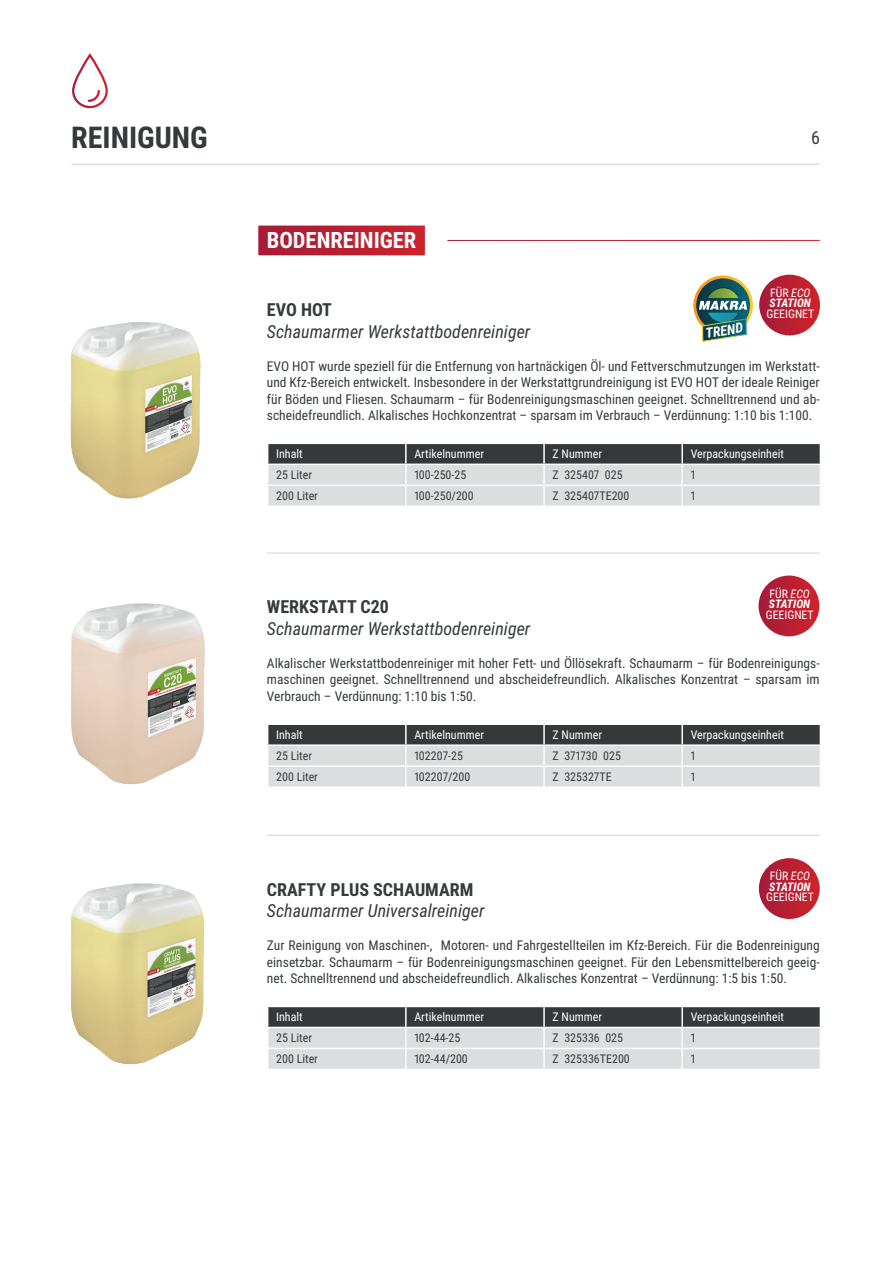
<style>
.page{position:relative;width:893px;height:1263px;background:#fff}
.page>*{position:absolute;margin:0;border:0;box-sizing:border-box;transform-origin:0 0}
.t1{font:700 30px "Roboto Condensed";color:#35393a}
.t2{font:700 22.5px "Roboto Condensed";color:#fff}
.t3{font:italic 18px "Roboto Condensed";color:#363a3a}
.t4{font:700 18px "Roboto Condensed";color:#363a3a}
.t5{font:18px "Roboto Condensed";color:#35393a}
.t6{font:italic 700 13.95px "Roboto Condensed";color:#fff}
.t7{font:13.5px/16.5px "Roboto Condensed";color:#363a3a;text-align:justify}
.t8{font:12px "Roboto Condensed";color:#363a3a}
.t9{font:12px "Roboto Condensed";color:#fff}
.t10{font:italic 700 11.85px/10.5px "Roboto Condensed";color:#fff}
.t11{font:11.85px "Roboto Condensed";color:#fff}
.s1{font-weight:400;font-style:normal}
.s2{font-weight:400}
</style>
<div class="page">
<svg style="left:267px;top:443px;width:554px;height:63px;background:#aaacad"></svg>
<hr style="left:267px;top:485px;width:139px;height:1px;background:#fff">
<hr style="left:406px;top:485px;width:138px;height:1px;background:#fff">
<hr style="left:544px;top:485px;width:138px;height:1px;background:#fff">
<hr style="left:682px;top:485px;width:139px;height:1px;background:#fff">
<svg style="left:267px;top:724px;width:554px;height:62px;background:#a8aaab"></svg>
<hr style="left:267px;top:765px;width:139px;height:2px;background:#fff">
<hr style="left:406px;top:765px;width:138px;height:2px;background:#fff">
<hr style="left:544px;top:765px;width:138px;height:2px;background:#fff">
<hr style="left:682px;top:765px;width:139px;height:2px;background:#fff">
<img style="left:71px;top:603px;width:134px;height:182px">
<svg style="left:267px;top:1006px;width:554px;height:63px;background:#aaacad"></svg>
<hr style="left:267px;top:1048px;width:139px;height:1px;background:#fff">
<hr style="left:406px;top:1048px;width:138px;height:1px;background:#fff">
<hr style="left:544px;top:1048px;width:138px;height:1px;background:#fff">
<hr style="left:682px;top:1048px;width:139px;height:1px;background:#fff">
<img style="left:70px;top:883px;width:135px;height:182px">
<hr style="left:267px;top:553px;width:553px;height:1px;background:#d1d1d0">
<hr style="left:267px;top:835px;width:553px;height:1px;background:#d1d1d0">
<svg style="left:258px;top:225px;width:201px;height:31px"></svg>
<img style="left:693px;top:276px;width:60px;height:66px">
<img style="left:70px;top:322px;width:131px;height:177px">
<hr style="left:71px;top:164px;width:749px;height:1px;background:#d1d1d0">
<div style="left:72px;top:54px;width:36px;height:54px;border:2px solid #fff;border-radius:16px"></div>
<svg style="left:87px;top:90px;width:14px;height:13px"></svg>
<div style="left:759px;top:858px;width:61px;height:61px;background:linear-gradient(to right,#a51c3a,#d12b32);border-radius:30px"></div>
<svg style="left:758px;top:575px;width:61px;height:61px;background:#ba2336"></svg>
<div style="left:759px;top:275px;width:61px;height:60px;background:linear-gradient(to right,#a51f3c,#cf232a);border-radius:30px"></div>
<h1 class="t1" style="left:71px;top:117px;width:138px">REINIGUNG</h1>
<h3 class="t5" style="left:811px;top:125px;width:10px">6</h3>
<h2 class="t2" style="left:267px;top:225px;width:151px">BODENREINIGER</h2>
<p class="t10" style="left:769px;top:287px;width:43px"><span class="s1">FÜR</span> <span class="s2">ECO<br></span>STATION</p>
<p class="t11" style="left:766px;top:305px;width:50px">GEEIGNET</p>
<h3 class="t4" style="left:267px;top:297px;width:67px">EVO HOT</h3>
<h3 class="t3" style="left:267px;top:319px;width:265px">Schaumarmer Werkstattbodenreiniger</h3>
<p class="t7" style="left:267px;top:357px;width:554px">EVO HOT wurde speziell für die Entfernung von hartnäckigen Öl- und Fettverschmutzungen im Werkstatt&shy;und Kfz-Bereich entwickelt. Insbesondere in der Werkstattgrundreinigung ist EVO HOT der ideale Reiniger für Böden und Fliesen. Schaumarm – für Bodenreinigungsmaschinen geeignet. Schnelltrennend und ab&shy;scheidefreundlich. Alkalisches Hochkonzentrat – sparsam im Verbrauch – Verdünnung: 1:10 bis 1:100.</p>
<p class="t9" style="left:276px;top:446px;width:28px">Inhalt</p>
<p class="t9" style="left:414px;top:446px;width:71px">Artikelnummer</p>
<p class="t9" style="left:553px;top:446px;width:51px">Z Nummer</p>
<p class="t9" style="left:691px;top:446px;width:95px">Verpackungseinheit</p>
<p class="t8" style="left:276px;top:467px;width:37px">25 Liter</p>
<p class="t8" style="left:414px;top:467px;width:54px">100-250-25</p>
<p class="t8" style="left:553px;top:467px;width:72px">Z 325407 025</p>
<p class="t8" style="left:691px;top:467px;width:6px">1</p>
<p class="t8" style="left:276px;top:488px;width:43px">200 Liter</p>
<p class="t8" style="left:414px;top:488px;width:61px">100-250/200</p>
<p class="t8" style="left:553px;top:488px;width:78px">Z 325407TE200</p>
<p class="t8" style="left:691px;top:488px;width:6px">1</p>
<p class="t6" style="left:704px;top:324px;width:39px;rotate:-9deg">TREND</p>
<p class="t10" style="left:769px;top:588px;width:43px"><span class="s1">FÜR</span> <span class="s2">ECO<br></span>STATION</p>
<p class="t11" style="left:766px;top:606px;width:50px">GEEIGNET</p>
<h3 class="t4" style="left:267px;top:594px;width:124px">WERKSTATT C20</h3>
<h3 class="t3" style="left:267px;top:616px;width:265px">Schaumarmer Werkstattbodenreiniger</h3>
<p class="t7" style="left:267px;top:654px;width:554px">Alkalischer Werkstattbodenreiniger mit hoher Fett- und Öllösekraft. Schaumarm – für Bodenreinigungs&shy;maschinen geeignet. Schnelltrennend und abscheidefreundlich. Alkalisches Konzentrat – sparsam im Verbrauch – Verdünnung: 1:10 bis 1:50.</p>
<p class="t9" style="left:276px;top:726px;width:28px">Inhalt</p>
<p class="t9" style="left:414px;top:726px;width:71px">Artikelnummer</p>
<p class="t9" style="left:553px;top:726px;width:51px">Z Nummer</p>
<p class="t9" style="left:691px;top:726px;width:95px">Verpackungseinheit</p>
<p class="t8" style="left:276px;top:747px;width:37px">25 Liter</p>
<p class="t8" style="left:414px;top:747px;width:50px">102207-25</p>
<p class="t8" style="left:553px;top:747px;width:70px">Z 371730 025</p>
<p class="t8" style="left:691px;top:747px;width:6px">1</p>
<p class="t8" style="left:276px;top:768px;width:43px">200 Liter</p>
<p class="t8" style="left:414px;top:768px;width:58px">102207/200</p>
<p class="t8" style="left:553px;top:768px;width:61px">Z 325327TE</p>
<p class="t8" style="left:691px;top:768px;width:6px">1</p>
<p class="t10" style="left:769px;top:870px;width:43px"><span class="s1">FÜR</span> <span class="s2">ECO<br></span>STATION</p>
<p class="t11" style="left:766px;top:889px;width:50px">GEEIGNET</p>
<h3 class="t4" style="left:267px;top:876px;width:208px">CRAFTY PLUS SCHAUMARM</h3>
<h3 class="t3" style="left:267px;top:898px;width:219px">Schaumarmer Universalreiniger</h3>
<p class="t7" style="left:267px;top:937px;width:554px">Zur Reinigung von Maschinen-, Motoren- und Fahrgestellteilen im Kfz-Bereich. Für die Bodenreinigung einsetzbar. Schaumarm – für Bodenreinigungsmaschinen geeignet. Für den Lebensmittelbereich geeig&shy;net. Schnelltrennend und abscheidefreundlich. Alkalisches Konzentrat – Verdünnung: 1:5 bis 1:50.</p>
<p class="t9" style="left:276px;top:1009px;width:28px">Inhalt</p>
<p class="t9" style="left:414px;top:1009px;width:71px">Artikelnummer</p>
<p class="t9" style="left:553px;top:1009px;width:51px">Z Nummer</p>
<p class="t9" style="left:691px;top:1009px;width:95px">Verpackungseinheit</p>
<p class="t8" style="left:276px;top:1030px;width:37px">25 Liter</p>
<p class="t8" style="left:414px;top:1030px;width:48px">102-44-25</p>
<p class="t8" style="left:553px;top:1030px;width:72px">Z 325336 025</p>
<p class="t8" style="left:691px;top:1030px;width:6px">1</p>
<p class="t8" style="left:276px;top:1051px;width:43px">200 Liter</p>
<p class="t8" style="left:414px;top:1051px;width:55px">102-44/200</p>
<p class="t8" style="left:553px;top:1051px;width:79px">Z 325336TE200</p>
<p class="t8" style="left:691px;top:1051px;width:6px">1</p>
</div>
